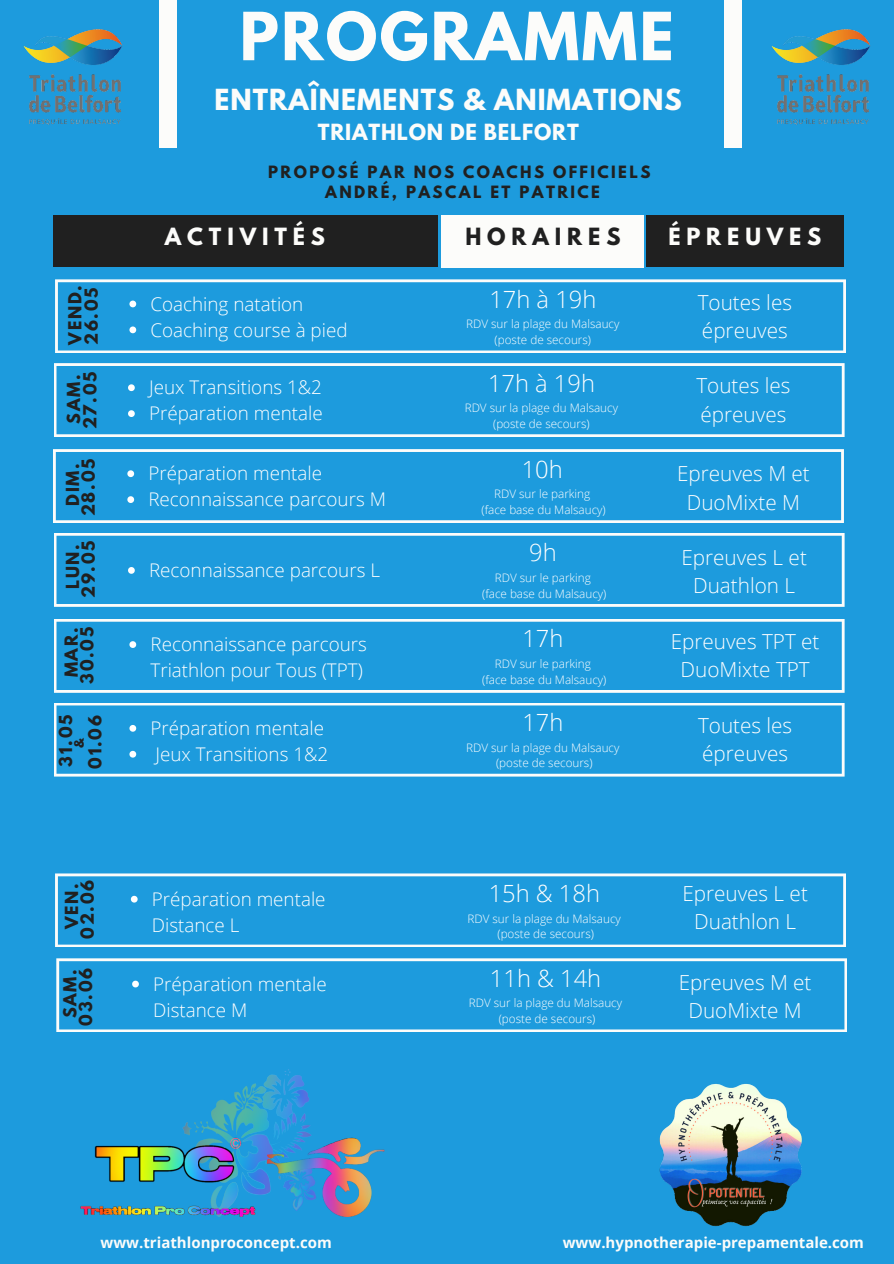
<style>
.page{position:relative;width:894px;height:1264px;background:#fff}
.page>*{position:absolute;margin:0;border:0;box-sizing:border-box;transform-origin:0 0}
.t1{font:700 58.8px "League Spartan";letter-spacing:.04em;color:#fcfcfa}
.t2{font:700 25.8px "League Spartan";letter-spacing:.04em;color:#fcfcfa}
.t3{font:300 23.7px "Open Sans";color:#fff}
.t4{font:700 21px "League Spartan";letter-spacing:.28em;color:#fcfcfa}
.t5{font:700 21px "League Spartan";letter-spacing:.28em;color:#202020}
.t6{font:300 20.7px/28.2px "Open Sans";color:#fff;text-align:center}
.t7{font:700 19.8px "League Spartan";letter-spacing:.04em;color:#fcfcfa}
.t8{font:300 18.75px/26px "Open Sans";color:#fff}
.t9{font:700 16.05px "League Spartan";letter-spacing:.11em;color:#202020}
.t10{font:700 15px "Open Sans";color:#fcfcfa}
.t11{font:700 15px "League Spartan";letter-spacing:.16em;color:#202020}
.t12{font:300 11.7px/15.6px "Open Sans";color:#fff;text-align:center}
.t13{font:700 11.55px "League Spartan";color:#202020}
</style>
<div class="page">
<div style="left:0;top:0;width:893px;height:1263px;background:#1d9bdd"></div>
<svg style="left:54px;top:363px;width:790px;height:74px"></svg>
<svg style="left:55px;top:279px;width:790px;height:74px"></svg>
<svg style="left:129px;top:300px;width:7px;height:7px"></svg>
<svg style="left:129px;top:326px;width:7px;height:7px"></svg>
<div style="left:54px;top:215px;width:384px;height:52px;background:#202020"></div>
<div style="left:440px;top:215px;width:203px;height:52px;background:#fcfcfa"></div>
<div style="left:646px;top:215px;width:197px;height:52px;background:#202020"></div>
<div style="left:159px;top:0;width:17px;height:147px;background:#fcfcfa"></div>
<div style="left:724px;top:0;width:17px;height:147px;background:#fcfcfa"></div>
<svg style="left:53px;top:449px;width:790px;height:74px"></svg>
<svg style="left:127px;top:470px;width:7px;height:7px"></svg>
<svg style="left:127px;top:496px;width:7px;height:7px"></svg>
<svg style="left:54px;top:533px;width:790px;height:74px"></svg>
<svg style="left:128px;top:567px;width:7px;height:7px"></svg>
<svg style="left:54px;top:619px;width:790px;height:73px"></svg>
<svg style="left:129px;top:641px;width:7px;height:7px"></svg>
<svg style="left:54px;top:703px;width:790px;height:73px"></svg>
<svg style="left:129px;top:725px;width:7px;height:6px"></svg>
<svg style="left:129px;top:750px;width:7px;height:7px"></svg>
<svg style="left:55px;top:873px;width:790px;height:74px"></svg>
<svg style="left:131px;top:895px;width:7px;height:7px"></svg>
<svg style="left:56px;top:958px;width:791px;height:74px"></svg>
<img style="left:659px;top:1083px;width:143px;height:144px">
<img style="left:80px;top:1069px;width:305px;height:148px">
<img style="left:23px;top:29px;width:100px;height:96px">
<img style="left:771px;top:29px;width:100px;height:96px">
<svg style="left:128px;top:384px;width:7px;height:7px"></svg>
<svg style="left:128px;top:410px;width:7px;height:7px"></svg>
<svg style="left:132px;top:980px;width:7px;height:7px"></svg>
<p class="t1" style="left:240px;top:7px;width:435px">PROGRAMME</p>
<p class="t2" style="left:214px;top:87px;width:468px">ENTRAÎNEMENTS &amp; ANIMATIONS</p>
<p class="t7" style="left:318px;top:122px;width:262px">TRIATHLON DE BELFORT</p>
<p class="t11" style="left:268px;top:164px;width:383px">PROPOSÉ PAR NOS COACHS OFFICIELS</p>
<p class="t11" style="left:325px;top:184px;width:276px">ANDRÉ, PASCAL ET PATRICE</p>
<p class="t9" style="left:67px;top:345px;width:61px;rotate:-90deg">VEND.</p>
<p class="t9" style="left:83px;top:345px;width:59px;rotate:-90deg">26.05</p>
<p class="t9" style="left:82px;top:429px;width:59px;rotate:-90deg">27.05</p>
<p class="t9" style="left:66px;top:424px;width:51px;rotate:-90deg">SAM.</p>
<p class="t4" style="left:165px;top:226px;width:162px">ACTIVITÉS</p>
<p class="t5" style="left:465px;top:226px;width:156px">HORAIRES</p>
<p class="t4" style="left:668px;top:226px;width:154px">ÉPREUVES</p>
<p class="t8" style="left:150px;top:290px;width:154px">Coaching natation</p>
<p class="t8" style="left:150px;top:316px;width:198px">Coaching course à pied</p>
<p class="t8" style="left:149px;top:374px;width:174px">Jeux Transitions 1&amp;2</p>
<p class="t8" style="left:149px;top:400px;width:175px">Préparation mentale</p>
<p class="t3" style="left:489px;top:282px;width:108px">17h à 19h</p>
<p class="t12" style="left:466px;top:316px;width:155px">RDV sur la plage du Malsaucy (poste de secours)</p>
<p class="t3" style="left:488px;top:366px;width:108px">17h à 19h</p>
<p class="t12" style="left:464px;top:400px;width:155px">RDV sur la plage du Malsaucy (poste de secours)</p>
<p class="t6" style="left:697px;top:287px;width:96px;text-align:left">Toutes les épreuves</p>
<p class="t6" style="left:696px;top:371px;width:96px;text-align:left">Toutes les épreuves</p>
<p class="t9" style="left:80px;top:516px;width:59px;rotate:-90deg">28.05</p>
<p class="t9" style="left:65px;top:506px;width:44px;rotate:-90deg">DIM.</p>
<p class="t8" style="left:148px;top:460px;width:175px">Préparation mentale</p>
<p class="t8" style="left:148px;top:486px;width:239px">Reconnaissance parcours M</p>
<p class="t9" style="left:80px;top:598px;width:59px;rotate:-90deg">29.05</p>
<p class="t9" style="left:65px;top:589px;width:46px;rotate:-90deg">LUN.</p>
<p class="t8" style="left:149px;top:557px;width:232px">Reconnaissance parcours L</p>
<p class="t3" style="left:521px;top:452px;width:43px">10h</p>
<p class="t12" style="left:494px;top:486px;width:97px">RDV sur le parking</p>
<p class="t12" style="left:481px;top:501px;width:126px">(face base du Malsaucy)</p>
<p class="t3" style="left:529px;top:536px;width:29px">9h</p>
<p class="t12" style="left:494px;top:569px;width:97px">RDV sur le parking</p>
<p class="t12" style="left:482px;top:585px;width:126px">(face base du Malsaucy)</p>
<p class="t9" style="left:79px;top:684px;width:58px;rotate:-90deg">30.05</p>
<p class="t9" style="left:63px;top:677px;width:51px;rotate:-90deg">MAR.</p>
<p class="t8" style="left:150px;top:631px;width:218px">Reconnaissance parcours<br>Triathlon pour Tous (TPT)</p>
<p class="t3" style="left:522px;top:622px;width:43px">17h</p>
<p class="t12" style="left:494px;top:655px;width:97px">RDV sur le parking</p>
<p class="t12" style="left:482px;top:671px;width:126px">(face base du Malsaucy)</p>
<p class="t9" style="left:58px;top:766px;width:53px;rotate:-90deg">31.05</p>
<p class="t8" style="left:150px;top:714px;width:175px">Préparation mentale</p>
<p class="t9" style="left:87px;top:768px;width:55px;rotate:-90deg">01.06</p>
<p class="t13" style="left:74px;top:747px;width:12px;rotate:-90deg">&amp;</p>
<p class="t8" style="left:155px;top:740px;width:174px">Jeux Transitions 1&amp;2</p>
<p class="t3" style="left:522px;top:706px;width:43px">17h</p>
<p class="t12" style="left:466px;top:739px;width:155px">RDV sur la plage du Malsaucy</p>
<p class="t12" style="left:496px;top:755px;width:98px">(poste de secours)</p>
<p class="t9" style="left:79px;top:938px;width:60px;rotate:-90deg">02.06</p>
<p class="t9" style="left:64px;top:929px;width:47px;rotate:-90deg">VEN.</p>
<p class="t8" style="left:152px;top:885px;width:175px">Préparation mentale<br>Distance L</p>
<p class="t3" style="left:488px;top:876px;width:113px">15h &amp; 18h</p>
<p class="t12" style="left:467px;top:910px;width:155px">RDV sur la plage du Malsaucy</p>
<p class="t12" style="left:497px;top:925px;width:98px">(poste de secours)</p>
<p class="t9" style="left:78px;top:1025px;width:59px;rotate:-90deg">03.06</p>
<p class="t9" style="left:62px;top:1018px;width:51px;rotate:-90deg">SAM.</p>
<p class="t8" style="left:153px;top:970px;width:175px">Préparation mentale<br>Distance M</p>
<p class="t3" style="left:490px;top:961px;width:113px">11h &amp; 14h</p>
<p class="t12" style="left:468px;top:995px;width:155px">RDV sur la plage du Malsaucy</p>
<p class="t12" style="left:498px;top:1010px;width:98px">(poste de secours)</p>
<p class="t6" style="left:676px;top:459px;width:134px">Epreuves M et<br>DuoMixte M</p>
<p class="t6" style="left:681px;top:543px;width:127px">Epreuves L et<br>Duathlon L</p>
<p class="t6" style="left:670px;top:627px;width:150px">Epreuves TPT et<br>DuoMixte TPT</p>
<p class="t6" style="left:697px;top:710px;width:96px;text-align:left">Toutes les épreuves</p>
<p class="t6" style="left:682px;top:878px;width:127px">Epreuves L et<br>Duathlon L</p>
<p class="t6" style="left:678px;top:967px;width:134px">Epreuves M et<br>DuoMixte M</p>
<p class="t10" style="left:101px;top:1231px;width:232px">www.triathlonproconcept.com</p>
<p class="t10" style="left:562px;top:1231px;width:302px">www.hypnotherapie-prepamentale.com</p>
</div>
